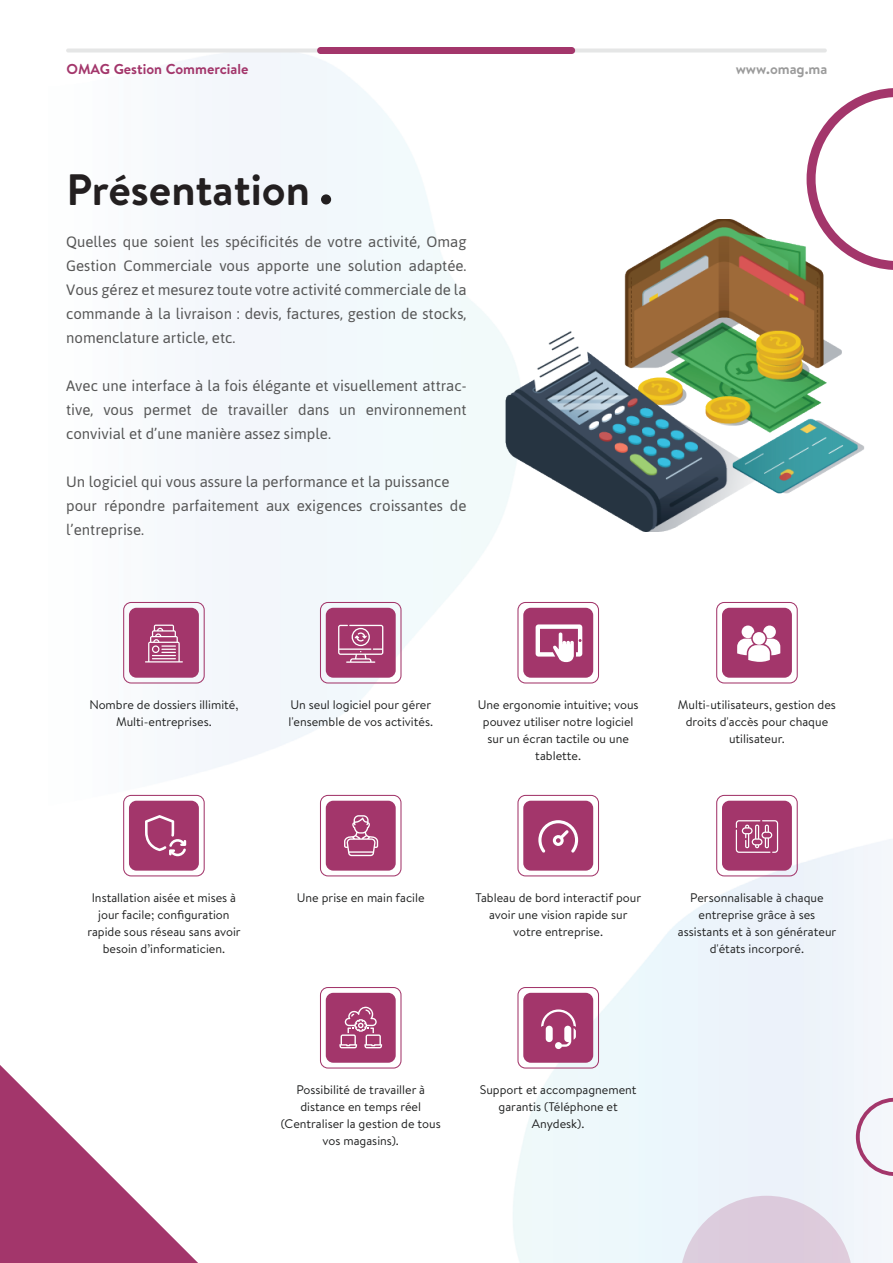
<style>
.page{position:relative;width:893px;height:1263px;background:#fff}
.page>*{position:absolute;margin:0;border:0;box-sizing:border-box;transform-origin:0 0}
.t1{font:700 43.95px "Brandon Text";color:#231f20}
.t2{font:15px/24px "Asap";color:#565656;text-align:justify}
.t3{font:700 14.4px "Brandon Text";color:#a3366b}
.t4{font:700 14.4px "Brandon Text";color:#9b9b9b}
.t5{font:12.45px/17px "Brandon Text";color:#1f2020;text-align:center}
</style>
<div class="page">
<img style="left:123px;top:47px;width:770px;height:1216px">
<div style="left:66px;top:48px;width:258px;height:5px;background:#e5e6e6;border-radius:2px"></div>
<div style="left:569px;top:48px;width:258px;height:5px;background:#e5e6e6;border-radius:2px"></div>
<div style="left:317px;top:47px;width:258px;height:7px;background:#a3366b;border-radius:3px"></div>
<div style="left:321px;top:194px;width:10px;height:10px;background:#231f20;border-radius:50%"></div>
<svg style="left:680px;top:1196px;width:173px;height:67px;background:#e0d6e4"></svg>
<svg style="left:0;top:1065px;width:198px;height:198px"></svg>
<svg style="left:807px;top:88px;width:86px;height:182px"></svg>
<svg style="left:856px;top:1098px;width:37px;height:78px"></svg>
<div style="left:129px;top:608px;width:70px;height:70px;background:#a3366b;border-radius:8px"></div>
<div style="left:123px;top:602px;width:82px;height:81px;border:1px solid #a3376b;border-radius:8px"></div>
<svg style="left:145px;top:625px;width:38px;height:37px"></svg>
<div style="left:326px;top:608px;width:70px;height:70px;background:#a3366b;border-radius:8px"></div>
<div style="left:320px;top:602px;width:81px;height:81px;border:1px solid #a3376b;border-radius:8px"></div>
<div style="left:523px;top:608px;width:70px;height:70px;background:#a3366b;border-radius:8px"></div>
<div style="left:517px;top:602px;width:82px;height:81px;border:1px solid #a3376b;border-radius:8px"></div>
<div style="left:722px;top:608px;width:70px;height:70px;background:#a3366b;border-radius:8px"></div>
<div style="left:716px;top:602px;width:82px;height:81px;border:1px solid #a3376b;border-radius:8px"></div>
<div style="left:129px;top:801px;width:70px;height:70px;background:#a3366b;border-radius:8px"></div>
<div style="left:123px;top:795px;width:82px;height:81px;border:1px solid #a3376b;border-radius:8px"></div>
<div style="left:326px;top:801px;width:70px;height:70px;background:#a3366b;border-radius:8px"></div>
<div style="left:320px;top:795px;width:81px;height:81px;border:1px solid #a3376b;border-radius:8px"></div>
<div style="left:523px;top:801px;width:70px;height:70px;background:#a3366b;border-radius:8px"></div>
<div style="left:517px;top:795px;width:82px;height:81px;border:1px solid #a3376b;border-radius:8px"></div>
<div style="left:722px;top:801px;width:70px;height:70px;background:#a3366b;border-radius:8px"></div>
<div style="left:716px;top:795px;width:82px;height:81px;border:1px solid #a3376b;border-radius:8px"></div>
<div style="left:326px;top:993px;width:70px;height:70px;background:#a3366b;border-radius:8px"></div>
<div style="left:320px;top:987px;width:81px;height:81px;border:1px solid #a3376b;border-radius:8px"></div>
<div style="left:523px;top:993px;width:70px;height:70px;background:#a3366b;border-radius:8px"></div>
<div style="left:517px;top:987px;width:82px;height:81px;border:1px solid #a3376b;border-radius:8px"></div>
<svg style="left:339px;top:1006px;width:43px;height:42px"></svg>
<svg style="left:338px;top:625px;width:45px;height:38px"></svg>
<svg style="left:536px;top:624px;width:46px;height:38px"></svg>
<svg style="left:737px;top:626px;width:43px;height:36px"></svg>
<svg style="left:145px;top:815px;width:41px;height:41px"></svg>
<svg style="left:344px;top:815px;width:34px;height:41px"></svg>
<svg style="left:538px;top:820px;width:40px;height:33px"></svg>
<svg style="left:736px;top:820px;width:42px;height:33px"></svg>
<img style="left:505px;top:219px;width:361px;height:312px">
<svg style="left:541px;top:1009px;width:35px;height:40px"></svg>
<p class="t3" style="left:66px;top:59px;width:183px">OMAG Gestion Commerciale</p>
<p class="t4" style="left:736px;top:59px;width:93px">www.omag.ma</p>
<h1 class="t1" style="left:67px;top:159px;width:245px">Présentation</h1>
<p class="t2" style="left:66px;top:229px;width:402px">Quelles que soient les spécificités de votre activité, Omag Gestion Commerciale vous apporte une solution adaptée.<br>Vous gérez et mesurez toute votre activité commerciale de la commande à la livraison : devis, factures, gestion de stocks, nomenclature article, etc.</p>
<p class="t2" style="left:66px;top:373px;width:402px">Avec une interface à la fois élégante et visuellement attrac&shy;tive, vous permet de travailler dans un environnement convivial et d’une manière assez simple.</p>
<p class="t2" style="left:66px;top:469px;width:402px;text-align:left">Un logiciel qui vous assure la performance et la puissance pour répondre parfaitement aux exigences croissantes de l’entreprise.</p>
<p class="t5" style="left:89px;top:696px;width:151px">Nombre de dossiers illimité,<br>Multi-entreprises.</p>
<p class="t5" style="left:288px;top:696px;width:146px;text-align:left">Un seul logiciel pour gérer l'ensemble de vos activités.</p>
<p class="t5" style="left:478px;top:696px;width:162px">Une ergonomie intuitive; vous pouvez utiliser notre logiciel sur un écran tactile ou une tablette.</p>
<p class="t5" style="left:678px;top:696px;width:160px">Multi-utilisateurs, gestion des droits d'accès pour chaque utilisateur.</p>
<p class="t5" style="left:87px;top:889px;width:155px">Installation aisée et mises à jour facile; configuration rapide sous réseau sans avoir besoin d’informaticien.</p>
<p class="t5" style="left:297px;top:889px;width:129px">Une prise en main facile</p>
<p class="t5" style="left:476px;top:889px;width:167px">Tableau de bord interactif pour avoir une vision rapide sur votre entreprise.</p>
<p class="t5" style="left:678px;top:889px;width:160px">Personnalisable à chaque entreprise grâce à ses assistants et à son générateur d'états incorporé.</p>
<p class="t5" style="left:281px;top:1081px;width:161px">Possibilité de travailler à distance en temps réel (Centraliser la gestion de tous vos magasins).</p>
<p class="t5" style="left:480px;top:1081px;width:158px">Support et accompagnement garantis (Téléphone et<br>Anydesk).</p>
</div>
